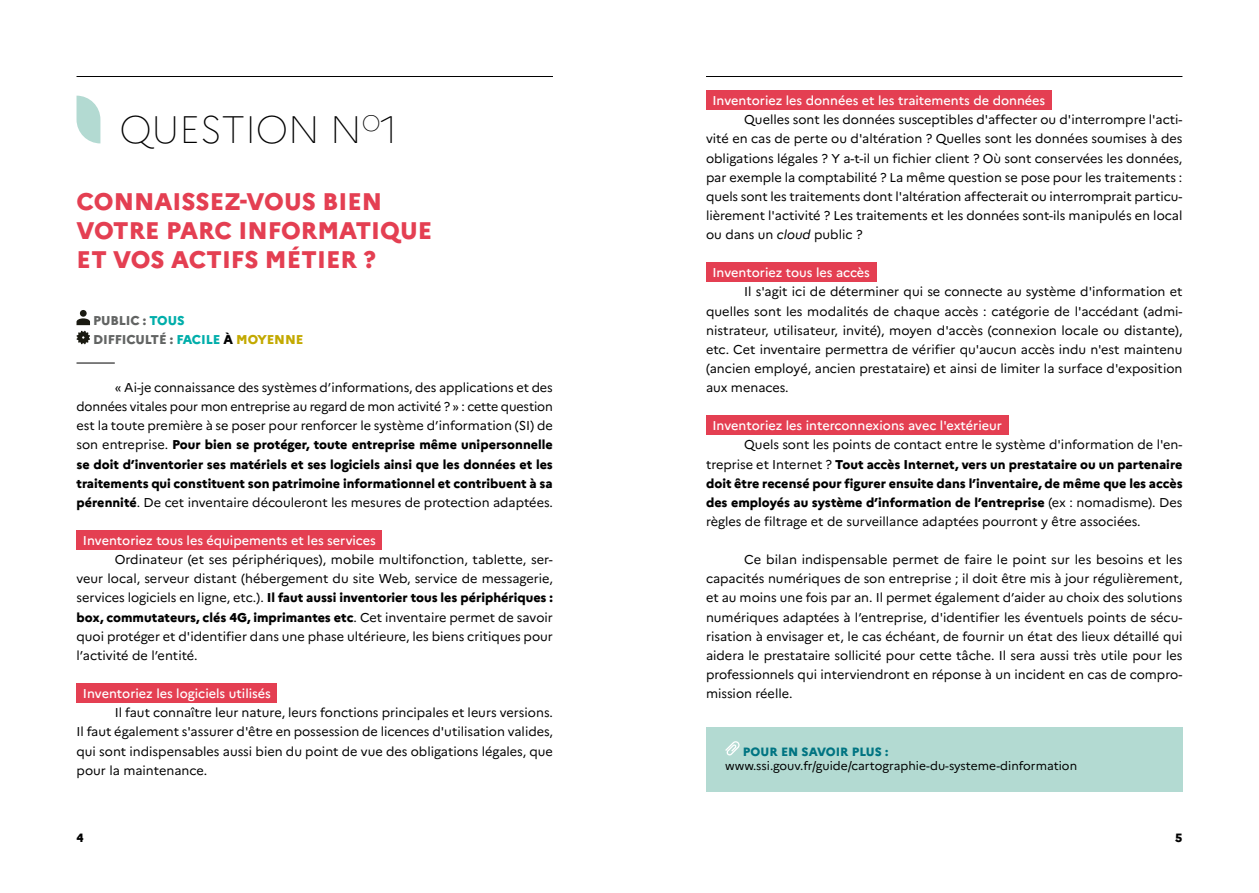
<style>
.page{position:relative;width:1259px;height:893px;background:#fff}
.page>*{position:absolute;margin:0;border:0;box-sizing:border-box;transform-origin:0 0}
.t1{font:100 38.25px "Marianne";color:#000}
.t2{font:800 24px/28.7px "Marianne";color:#e43f52}
.t3{font:12.75px/19.2px "Marianne";color:#000;text-align:justify}
.t4{font:800 12.75px/19.2px "Marianne";color:#000;text-align:justify}
.t5{font:500 12.75px "Marianne";color:#fff}
.t6{font:800 12.75px/19.2px "Marianne";letter-spacing:-.01em;color:#626463}
.t7{font:12px "Marianne";color:#000}
.t8{font:800 12px "Marianne";color:#007482}
.t9{font:800 12px "Marianne";color:#000}
.s1{color:#00aeaa}
.s2{color:#000}
.s3{color:#c3a900}
.s4{font-weight:800}
.s5{font-style:italic}
.s6{font-weight:400}
</style>
<div class="page">
<hr style="left:77px;top:76px;width:476px;height:1px;background:#000">
<hr style="left:706px;top:76px;width:476px;height:1px;background:#000">
<div style="left:77px;top:530px;width:305px;height:19px;background:#e43f52"></div>
<div style="left:77px;top:683px;width:200px;height:19px;background:#e43f52"></div>
<svg style="left:77px;top:96px;width:23px;height:47px"></svg>
<svg style="left:77px;top:310px;width:13px;height:15px"></svg>
<svg style="left:77px;top:331px;width:13px;height:13px"></svg>
<hr style="left:77px;top:363px;width:38px;height:1px;background:#000">
<div style="left:706px;top:90px;width:345px;height:19px;background:#e43f52"></div>
<div style="left:706px;top:262px;width:170px;height:20px;background:#e43f52"></div>
<div style="left:706px;top:415px;width:302px;height:20px;background:#e43f52"></div>
<div style="left:706px;top:727px;width:476px;height:51px;background:#b3dad2"></div>
<div style="left:706px;top:742px;width:476px;height:50px;background:#b3dad2"></div>
<svg style="left:725px;top:741px;width:15px;height:14px"></svg>
<h1 class="t1" style="left:120px;top:106px;width:280px">QUESTION N<sup>O</sup>1</h1>
<h2 class="t2" style="left:77px;top:187px;width:357px">CONNAISSEZ-VOUS BIEN<br>VOTRE PARC INFORMATIQUE<br>ET VOS ACTIFS MÉTIER ?</h2>
<p class="t6" style="left:93px;top:311px;width:212px">PUBLIC : <span class="s1">TOUS<br></span>DIFFICULTÉ : <span class="s1">FACILE</span> <span class="s2">À</span> <span class="s3">MOYENNE</span></p>
<p class="t3" style="left:77px;top:378px;width:478px;text-indent:38px">« Ai-je connaissance des systèmes d’informations, des applications et des données vitales pour mon entreprise au regard de mon activité ? » : cette question est la toute première à se poser pour renforcer le système d’information (SI) de son entreprise. <span class="s4">Pour bien se protéger, toute entreprise même unipersonnelle se doit d’inventorier ses matériels et ses logiciels ainsi que les données et les traitements qui constituent son patrimoine informationnel et contribuent à sa pérennité</span>. De cet inventaire découleront les mesures de protection adaptées.</p>
<p class="t5" style="left:83px;top:533px;width:294px">Inventoriez tous les équipements et les services</p>
<p class="t3" style="left:77px;top:550px;width:478px;text-indent:38px">Ordinateur (et ses périphériques), mobile multifonction, tablette, ser&shy;veur local, serveur distant (hébergement du site Web, service de messagerie, services logiciels en ligne, etc.). <span class="s4">Il faut aussi inventorier tous les périphériques : box, commutateurs, clés 4G, imprimantes etc</span>. Cet inventaire permet de savoir quoi protéger et d'identifier dans une phase ultérieure, les biens critiques pour l’activité de l’entité.</p>
<p class="t5" style="left:83px;top:686px;width:190px">Inventoriez les logiciels utilisés</p>
<p class="t3" style="left:77px;top:703px;width:478px;text-indent:38px">Il faut connaître leur nature, leurs fonctions principales et leurs versions.<br>Il faut également s'assurer d'être en possession de licences d'utilisation valides, qui sont indispensables aussi bien du point de vue des obligations légales, que pour la maintenance.</p>
<p class="t5" style="left:712px;top:93px;width:334px">Inventoriez les données et les traitements de données</p>
<p class="t3" style="left:706px;top:110px;width:478px;text-indent:38px">Quelles sont les données susceptibles d'affecter ou d'interrompre l'acti&shy;vité en cas de perte ou d'altération ? Quelles sont les données soumises à des obligations légales ? Y a-t-il un fichier client ? Où sont conservées les données, par exemple la comptabilité ? La même question se pose pour les traitements : quels sont les traitements dont l'altération affecterait ou interromprait particu&shy;lièrement l'activité ? Les traitements et les données sont-ils manipulés en local ou dans un <span class="s5">cloud</span> public ?</p>
<p class="t5" style="left:712px;top:265px;width:159px">Inventoriez tous les accès</p>
<p class="t3" style="left:706px;top:282px;width:478px;text-indent:38px">Il s'agit ici de déterminer qui se connecte au système d'information et quelles sont les modalités de chaque accès : catégorie de l'accédant (admi&shy;nistrateur, utilisateur, invité), moyen d'accès (connexion locale ou distante), etc. Cet inventaire permettra de vérifier qu'aucun accès indu n'est maintenu (ancien employé, ancien prestataire) et ainsi de limiter la surface d'exposition aux menaces.</p>
<p class="t5" style="left:712px;top:418px;width:291px">Inventoriez les interconnexions avec l'extérieur</p>
<p class="t4" style="left:706px;top:435px;width:478px;text-indent:38px"><span class="s6">Quels sont les points de contact entre le système d'information de l'en&shy;treprise et Internet ?</span> Tout accès Internet, vers un prestataire ou un partenaire doit être recensé pour figurer ensuite dans l’inventaire, de même que les accès des employés au système d’information de l’entreprise <span class="s6">(ex : nomadisme). Des règles de filtrage et de surveillance adaptées pourront y être associées.</span></p>
<p class="t3" style="left:706px;top:550px;width:478px;text-indent:38px">Ce bilan indispensable permet de faire le point sur les besoins et les capacités numériques de son entreprise ; il doit être mis à jour régulièrement, et au moins une fois par an. Il permet également d’aider au choix des solutions numériques adaptées à l’entreprise, d'identifier les éventuels points de sécu&shy;risation à envisager et, le cas échéant, de fournir un état des lieux détaillé qui aidera le prestataire sollicité pour cette tâche. Il sera aussi très utile pour les professionnels qui interviendront en réponse à un incident en cas de compro&shy;mission réelle.</p>
<p class="t8" style="left:743px;top:744px;width:147px">POUR EN SAVOIR PLUS :</p>
<p class="t7" style="left:725px;top:758px;width:353px">www.ssi.gouv.fr/guide/cartographie-du-systeme-dinformation</p>
<p class="t9" style="left:77px;top:830px;width:9px">4</p>
<p class="t9" style="left:1175px;top:830px;width:9px">5</p>
</div>
